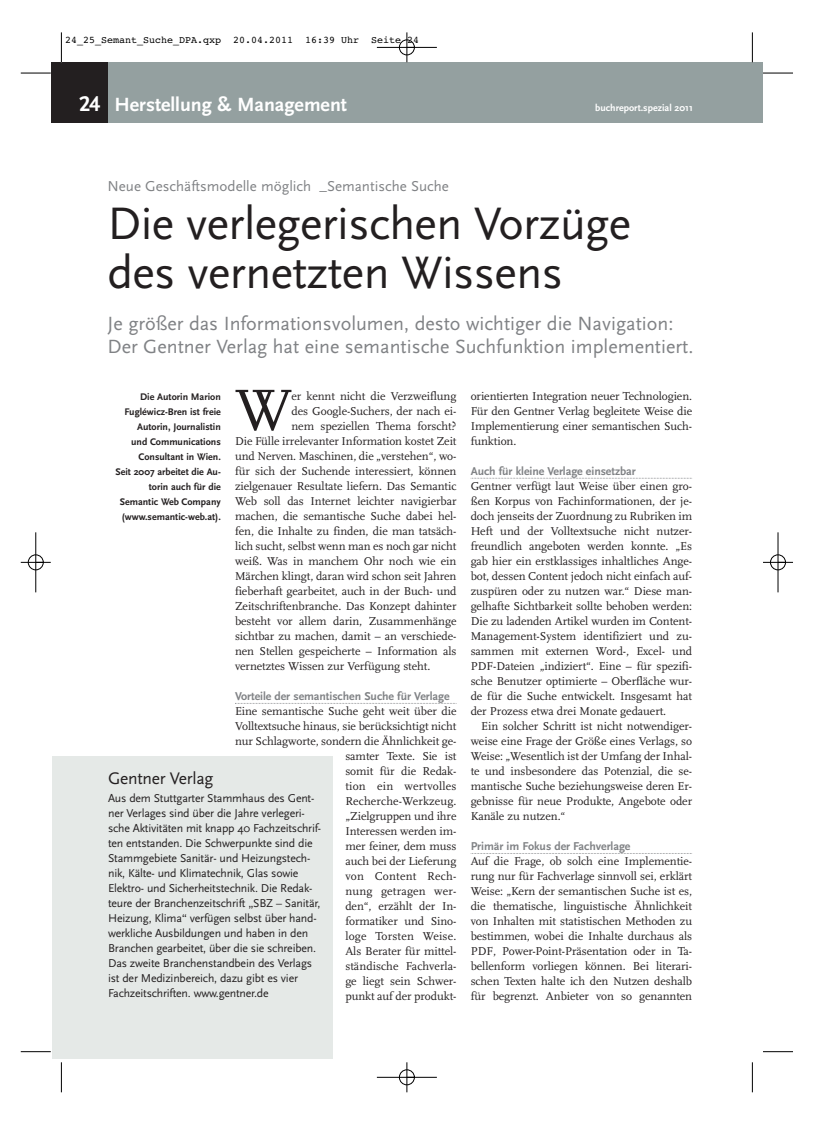
<style>
.page{position:relative;width:815px;height:1124px;background:#fff}
.page>*{position:absolute;margin:0;border:0;box-sizing:border-box;transform-origin:0 0}
.t1{font:60.38px "Scala";color:#231f20}
.t2{font:47.5px/48.8px "Scala Sans";letter-spacing:-.01em;color:#231f20}
.t3{font:700 22.5px "Scala Sans LF";color:#fff}
.t4{font:20px/23.8px "Scala Sans";color:#808285}
.t5{font:700 20px "Scala Sans";color:#fff}
.t6{font:17.5px "Scala Sans LF";letter-spacing:-.015em;color:#231f20}
.t7{font:15px "Scala Sans";color:#808285}
.t8{font:11.88px/15px "Scala";letter-spacing:-.005em;color:#231f20;text-align:justify}
.t9{font:11.88px/15px "Scala Sans";letter-spacing:-.015em;color:#231f20}
.t10{font:700 11.88px "Scala Sans";letter-spacing:-.005em;color:#808285}
.t11{font:700 10px/15px "Scala Sans";color:#231f20;text-align:right}
.t12{font:10px "Courier";color:#000}
.t13{font:700 10px "Scala Sans";color:#fff}
</style>
<div class="page">
<div style="left:752px;top:62px;width:11px;height:61px;background:#94a0a0"></div>
<div style="left:57px;top:62px;width:698px;height:61px;background:#94a0a0"></div>
<div style="left:51px;top:62px;width:56px;height:61px;background:#231f20"></div>
<svg style="left:472px;top:477px;width:219px;height:1px"></svg>
<div style="left:52px;top:756px;width:281px;height:302px;background:#e5e9e7"></div>
<hr style="left:61px;top:32px;width:1px;height:30px;background:#000">
<hr style="left:21px;top:73px;width:30px;height:1px;background:#000">
<hr style="left:752px;top:32px;width:1px;height:30px;background:#000">
<hr style="left:763px;top:73px;width:30px;height:1px;background:#000">
<hr style="left:61px;top:1062px;width:1px;height:30px;background:#000">
<hr style="left:21px;top:1051px;width:30px;height:1px;background:#000">
<hr style="left:752px;top:1062px;width:1px;height:30px;background:#000">
<hr style="left:763px;top:1051px;width:30px;height:1px;background:#000">
<div style="left:28px;top:554px;width:16px;height:16px;border:1px solid #fff;border-radius:50%"></div>
<hr style="left:377px;top:47px;width:60px;height:1px;background:#000">
<hr style="left:377px;top:1076px;width:60px;height:1px;background:#000">
<hr style="left:36px;top:532px;width:1px;height:60px;background:#000">
<hr style="left:778px;top:532px;width:1px;height:60px;background:#000">
<hr style="left:407px;top:32px;width:1px;height:30px;background:#000">
<hr style="left:407px;top:1062px;width:1px;height:30px;background:#000">
<hr style="left:21px;top:562px;width:30px;height:1px;background:#000">
<hr style="left:763px;top:562px;width:30px;height:1px;background:#000">
<div style="left:399px;top:40px;width:16px;height:15px;border:1px solid #000;border-radius:50%"></div>
<div style="left:399px;top:1069px;width:16px;height:15px;border:1px solid #000;border-radius:50%"></div>
<div style="left:28px;top:554px;width:15px;height:16px;border:1px solid #000;border-radius:50%"></div>
<div style="left:770px;top:554px;width:16px;height:16px;border:1px solid #000;border-radius:50%"></div>
<p class="t12" style="left:65px;top:37px;width:356px">24_25_Semant_Suche_DPA.qxp 20.04.2011 16:39 Uhr Seite 24</p>
<h3 class="t3" style="left:79px;top:94px;width:23px">24</h3>
<h3 class="t5" style="left:115px;top:96px;width:234px">Herstellung &amp; Management</h3>
<p class="t13" style="left:595px;top:104px;width:99px">buchreport.spezial 2011</p>
<p class="t7" style="left:107px;top:179px;width:343px">Neue Geschäftsmodelle möglich _Semantische Suche</p>
<h2 class="t2" style="left:107px;top:203px;width:525px">Die verlegerischen Vorzüge des vernetzten Wissens</h2>
<h3 class="t4" style="left:107px;top:312px;width:587px">Je größer das Informationsvolumen, desto wichtiger die Navigation:<br>Der Gentner Verlag hat eine semantische Suchfunktion implementiert.</h3>
<h1 class="t1" style="left:235px;top:384px;width:58px">W</h1>
<p class="t8" style="left:291px;top:389px;width:167px">er kennt nicht die Verzweiflung</p>
<p class="t11" style="left:115px;top:389px;width:107px">Die Autorin Marion<br>Fugléwicz-Bren ist freie<br>Autorin, Journalistin<br>und Communications<br>Consultant in Wien.<br>Seit 2007 arbeitet die Au&shy;torin auch für die<br>Semantic Web Company (www.semantic-web.at).</p>
<p class="t8" style="left:291px;top:404px;width:167px">des Google-Suchers, der nach ei-</p>
<p class="t8" style="left:291px;top:419px;width:167px">nem speziellen Thema forscht?</p>
<p class="t8" style="left:235px;top:434px;width:223px">Die Fülle irrelevanter Information kostet Zeit</p>
<p class="t8" style="left:235px;top:449px;width:223px">und Nerven. Maschinen, die „verstehen“, wo-</p>
<p class="t8" style="left:235px;top:464px;width:223px">für sich der Suchende interessiert, können</p>
<p class="t8" style="left:235px;top:479px;width:223px">zielgenauer Resultate liefern. Das Semantic</p>
<p class="t8" style="left:235px;top:494px;width:223px">Web soll das Internet leichter navigierbar</p>
<p class="t8" style="left:235px;top:509px;width:223px">machen, die semantische Suche dabei hel-</p>
<p class="t8" style="left:235px;top:524px;width:223px">fen, die Inhalte zu finden, die man tatsäch-</p>
<p class="t8" style="left:235px;top:539px;width:223px">lich sucht, selbst wenn man es noch gar nicht</p>
<p class="t8" style="left:235px;top:554px;width:223px">weiß. Was in manchem Ohr noch wie ein</p>
<p class="t8" style="left:235px;top:569px;width:223px">Märchen klingt, daran wird schon seit Jahren</p>
<p class="t8" style="left:235px;top:584px;width:223px">fieberhaft gearbeitet, auch in der Buch- und</p>
<p class="t8" style="left:235px;top:599px;width:223px">Zeitschriftenbranche. Das Konzept dahinter</p>
<p class="t8" style="left:235px;top:614px;width:223px">besteht vor allem darin, Zusammenhänge</p>
<p class="t8" style="left:235px;top:629px;width:223px">sichtbar zu machen, damit – an verschiede-</p>
<p class="t8" style="left:235px;top:644px;width:223px">nen Stellen gespeicherte – Information als</p>
<p class="t8" style="left:235px;top:659px;width:197px">vernetztes Wissen zur Verfügung steht.</p>
<p class="t10" style="left:235px;top:691px;width:216px">Vorteile der semantischen Suche für Verlage</p>
<p class="t8" style="left:235px;top:704px;width:223px;text-align:right">Eine semantische Suche geht weit über die<br>Volltextsuche hinaus, sie berücksichtigt nicht nur Schlagworte, sondern die Ähnlichkeit ge&shy;samter Texte. Sie ist<br>somit für die Redak-<br>tion ein wertvolles<br>Recherche-Werkzeug.<br>„Zielgruppen und ihre<br>Interessen werden im-<br>mer feiner, dem muss<br>auch bei der Lieferung<br>von Content Rech-<br>nung getragen wer-<br>den“, erzählt der In-<br>formatiker und Sino-<br>loge Torsten Weise.<br>Als Berater für mittel-<br>ständische Fachverla-<br>ge liegt sein Schwer-<br>punkt auf der produkt-</p>
<h3 class="t6" style="left:108px;top:771px;width:107px">Gentner Verlag</h3>
<p class="t9" style="left:108px;top:791px;width:215px">Aus dem Stuttgarter Stammhaus des Gent&shy;ner Verlages sind über die Jahre verlegeri&shy;sche Aktivitäten mit knapp 40 Fachzeitschrif&shy;ten entstanden. Die Schwerpunkte sind die Stammgebiete Sanitär- und Heizungstech&shy;nik, Kälte- und Klimatechnik, Glas sowie Elektro- und Sicherheitstechnik. Die Redak&shy;teure der Branchenzeitschrift „SBZ – Sanitär, Heizung, Klima“ verfügen selbst über hand&shy;werkliche Ausbildungen und haben in den Branchen gearbeitet, über die sie schreiben.<br>Das zweite Branchenstandbein des Verlags ist der Medizinbereich, dazu gibt es vier Fachzeitschriften. www.gentner.de</p>
<p class="t8" style="left:471px;top:389px;width:223px">orientierten Integration neuer Technologien.<br>Für den Gentner Verlag begleitete Weise die Implementierung einer semantischen Such&shy;funktion.</p>
<p class="t10" style="left:471px;top:466px;width:167px">Auch für kleine Verlage einsetzbar</p>
<p class="t8" style="left:471px;top:479px;width:223px">Gentner verfügt laut Weise über einen gro&shy;ßen Korpus von Fachinformationen, der je&shy;doch jenseits der Zuordnung zu Rubriken im Heft und der Volltextsuche nicht nutzer&shy;freundlich angeboten werden konnte. „Es gab hier ein erstklassiges inhaltliches Ange&shy;bot, dessen Content jedoch nicht einfach auf&shy;zuspüren oder zu nutzen war.“ Diese man&shy;gelhafte Sichtbarkeit sollte behoben werden:<br>Die zu ladenden Artikel wurden im Content-Management-System identifiziert und zu&shy;sammen mit externen Word-, Excel- und PDF-Dateien „indiziert“. Eine – für spezifi&shy;sche Benutzer optimierte – Oberfläche wur&shy;de für die Suche entwickelt. Insgesamt hat der Prozess etwa drei Monate gedauert.</p>
<p class="t8" style="left:471px;top:719px;width:223px;text-indent:11px">Ein solcher Schritt ist nicht notwendiger&shy;weise eine Frage der Größe eines Verlags, so Weise: „Wesentlich ist der Umfang der Inhal&shy;te und insbesondere das Potenzial, die se&shy;mantische Suche beziehungsweise deren Er&shy;gebnisse für neue Produkte, Angebote oder Kanäle zu nutzen.“</p>
<p class="t10" style="left:471px;top:841px;width:161px">Primär im Fokus der Fachverlage</p>
<p class="t8" style="left:471px;top:854px;width:223px">Auf die Frage, ob solch eine Implementie&shy;rung nur für Fachverlage sinnvoll sei, erklärt Weise: „Kern der semantischen Suche ist es, die thematische, linguistische Ähnlichkeit von Inhalten mit statistischen Methoden zu bestimmen, wobei die Inhalte durchaus als PDF, Power-Point-Präsentation oder in Ta&shy;bellenform vorliegen können. Bei literari&shy;schen Texten halte ich den Nutzen deshalb für begrenzt. Anbieter von so genannten</p>
</div>
